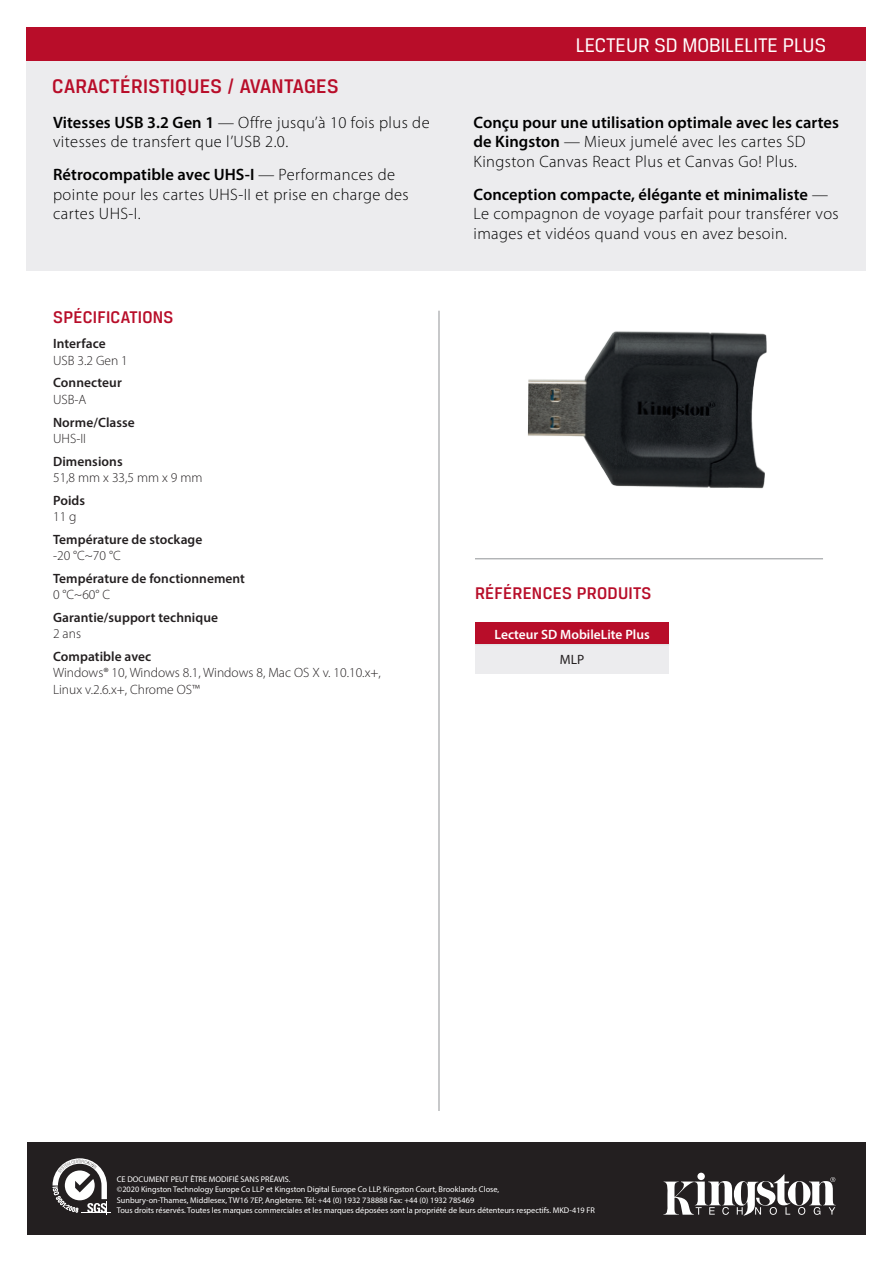
<style>
.page{position:relative;width:893px;height:1263px;background:#fff}
.page>*{position:absolute;margin:0;border:0;box-sizing:border-box;transform-origin:0 0}
.t1{font:500 21px "Breuer Text";letter-spacing:.015em;color:#b80d29}
.t2{font:21px "Breuer Text";color:#fff}
.t3{font:500 18px "Breuer Text";letter-spacing:.015em;color:#b80d29}
.t4{font:300 16.5px/19.5px "Myriad Pro";letter-spacing:.025em;color:#000}
.t5{font:300 13.5px/16.5px "Myriad Pro";color:#231f20}
.t6{font:600 13.5px "Myriad Pro";letter-spacing:.005em;color:#231f20}
.t7{font:600 13.5px "Myriad Pro";color:#fff}
.t8{font:13.5px "Myriad Pro";color:#231f20}
.t9{font:8.25px/10.5px "Myriad Pro";color:#fff}
.s1{font-weight:600}
</style>
<div class="page">
<div style="left:27px;top:27px;width:839px;height:36px;background:#b80d29"></div>
<div style="left:27px;top:61px;width:839px;height:210px;background:#ececee"></div>
<div style="left:27px;top:1142px;width:839px;height:93px;background:#231f20"></div>
<svg style="left:663px;top:1174px;width:173px;height:42px"></svg>
<svg style="left:53px;top:1158px;width:57px;height:57px"></svg>
<hr style="left:438px;top:311px;width:2px;height:800px;background:#9d9fa2">
<hr style="left:475px;top:558px;width:348px;height:1px;background:#9d9fa2">
<img style="left:527px;top:331px;width:240px;height:158px">
<div style="left:475px;top:623px;width:194px;height:22px;background:#b80d29"></div>
<div style="left:475px;top:645px;width:194px;height:29px;background:#ececee"></div>
<hr style="left:475px;top:644px;width:194px;height:1px;background:#dddee0">
<p class="t1" style="left:52px;top:75px;width:288px">CARACTÉRISTIQUES / AVANTAGES</p>
<p class="t4" style="left:53px;top:112px;width:378px"><span class="s1">Vitesses USB 3.2 Gen 1</span> — Offre jusqu’à 10 fois plus de vitesses de transfert que l’USB 2.0.</p>
<p class="t4" style="left:53px;top:165px;width:357px"><span class="s1">Rétrocompatible avec UHS-I</span> — Performances de pointe pour les cartes UHS-II et prise en charge des cartes UHS-I.</p>
<p class="t3" style="left:53px;top:307px;width:122px">SPÉCIFICATIONS</p>
<p class="t6" style="left:53px;top:335px;width:54px">Interface</p>
<p class="t5" style="left:53px;top:352px;width:76px">USB 3.2 Gen 1</p>
<p class="t6" style="left:53px;top:374px;width:70px">Connecteur</p>
<p class="t5" style="left:53px;top:391px;width:35px">USB-A</p>
<p class="t6" style="left:53px;top:413px;width:83px">Norme/Classe</p>
<p class="t5" style="left:53px;top:430px;width:34px">UHS-II</p>
<p class="t6" style="left:53px;top:452px;width:71px">Dimensions</p>
<p class="t5" style="left:53px;top:469px;width:151px">51,8 mm x 33,5 mm x 9 mm</p>
<p class="t6" style="left:53px;top:491px;width:34px">Poids</p>
<p class="t5" style="left:53px;top:508px;width:25px">11 g</p>
<p class="t6" style="left:53px;top:530px;width:151px">Température de stockage</p>
<p class="t5" style="left:53px;top:547px;width:69px">-20 °C~70 °C</p>
<p class="t6" style="left:53px;top:569px;width:193px">Température de fonctionnement</p>
<p class="t5" style="left:53px;top:586px;width:59px">0 °C~60° C</p>
<p class="t6" style="left:53px;top:608px;width:166px">Garantie/support technique</p>
<p class="t5" style="left:53px;top:625px;width:29px">2 ans</p>
<p class="t6" style="left:53px;top:647px;width:100px">Compatible avec</p>
<p class="t5" style="left:53px;top:664px;width:329px">Windows® 10, Windows 8.1, Windows 8, Mac OS X v. 10.10.x+,<br>Linux v.2.6.x+, Chrome OS™</p>
<p class="t2" style="left:576px;top:34px;width:252px">LECTEUR SD MOBILELITE PLUS</p>
<p class="t4" style="left:473px;top:112px;width:367px"><span class="s1">Conçu pour une utilisation optimale avec les cartes de Kingston</span> — Mieux jumelé avec les cartes SD<br>Kingston Canvas React Plus et Canvas Go! Plus.</p>
<p class="t4" style="left:473px;top:184px;width:367px"><span class="s1">Conception compacte, élégante et minimaliste</span> —<br>Le compagnon de voyage parfait pour transférer vos images et vidéos quand vous en avez besoin.</p>
<p class="t3" style="left:475px;top:583px;width:178px">RÉFÉRENCES PRODUITS</p>
<p class="t7" style="left:495px;top:626px;width:157px">Lecteur SD MobileLite Plus</p>
<p class="t8" style="left:560px;top:651px;width:26px">MLP</p>
<p class="t9" style="left:117px;top:1173px;width:480px">CE DOCUMENT PEUT ÊTRE MODIFIÉ SANS PRÉAVIS.<br>©2020 Kingston Technology Europe Co LLP et Kingston Digital Europe Co LLP, Kingston Court, Brooklands Close,<br>Sunbury-on-Thames, Middlesex, TW16 7EP, Angleterre. Tél: +44 (0) 1932 738888 Fax: +44 (0) 1932 785469<br>Tous droits réservés. Toutes les marques commerciales et les marques déposées sont la propriété de leurs détenteurs respectifs. MKD-419 FR</p>
</div>
